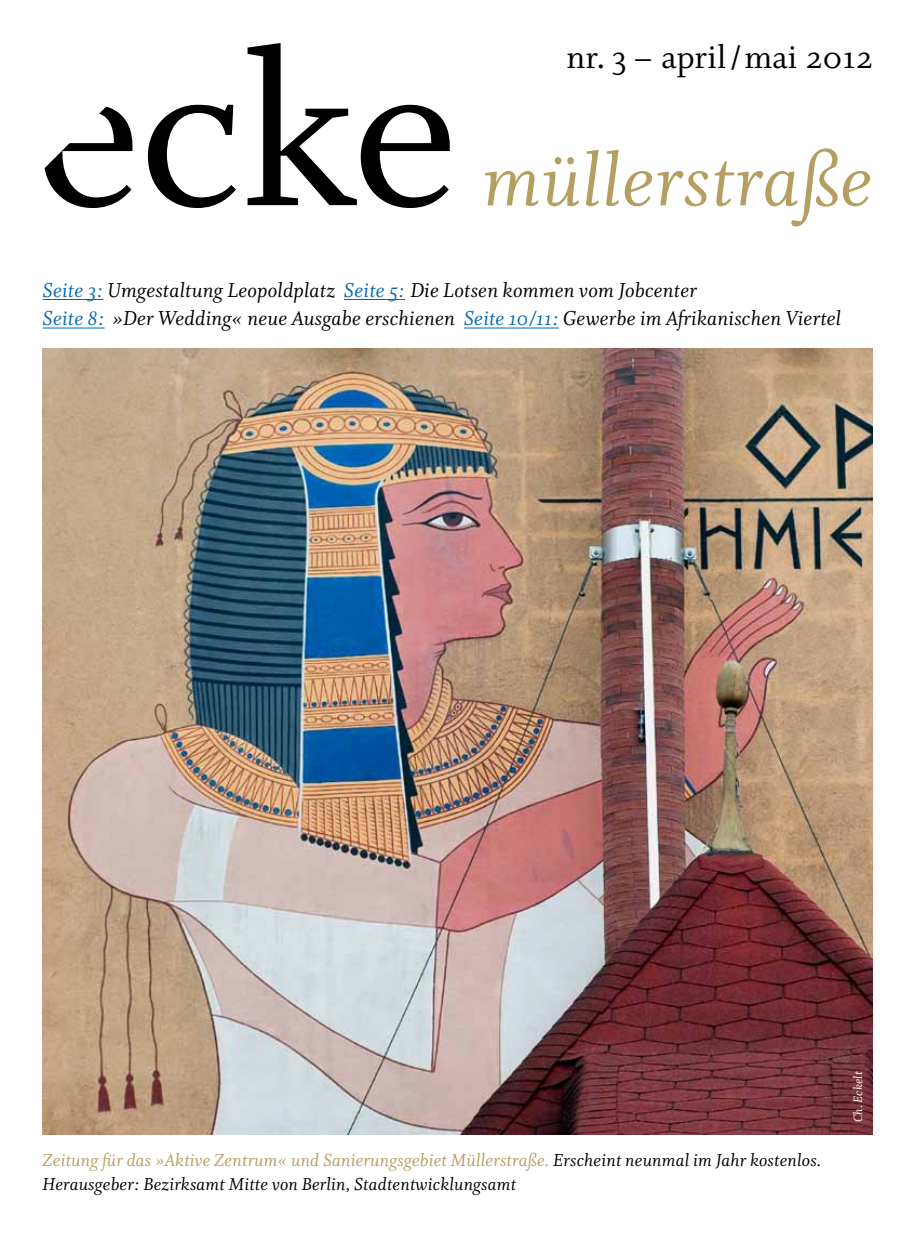
<style>
.page{position:relative;width:915px;height:1234px;background:#fff}
.page>*{position:absolute;margin:0;border:0;box-sizing:border-box;transform-origin:0 0}
.t1{font:241.05px "Whitman Roman LF";color:#000}
.t2{font:82.5px "Whitman Italic LF";letter-spacing:.01em;color:#b59e60}
.t3{font:36px "Whitman Roman Os F";letter-spacing:.005em;color:#000}
.t4{font:22.5px/28.5px "Whitman Italic Os F";letter-spacing:.01em;color:#000}
.t5{font:19.5px/24px "Whitman Italic Os F";letter-spacing:.01em;color:#000}
.t6{font:13.5px "Whitman Italic Os F";letter-spacing:.01em;color:#fff}
.s1{color:#0069b4}
.s2{color:#b59e60}
</style>
<div class="page">
<img style="left:43px;top:349px;width:829px;height:784px">
<hr style="left:43px;top:299px;width:60px;height:1px;background:#0069b4">
<hr style="left:344px;top:299px;width:61px;height:1px;background:#0069b4">
<hr style="left:43px;top:328px;width:61px;height:1px;background:#0069b4">
<hr style="left:463px;top:328px;width:95px;height:1px;background:#0069b4">
<h1 class="t1" style="left:36px;top:-1px;width:423px">ecke</h1>
<h3 class="t3" style="left:566px;top:38px;width:308px">nr. 3 – april/mai 2012</h3>
<h2 class="t2" style="left:482px;top:135px;width:391px">müllerstraße</h2>
<p class="t4" style="left:42px;top:276px;width:799px"><span class="s1">Seite 3:</span> Umgestaltung Leopoldplatz <span class="s1">Seite 5:</span> Die Lotsen kommen vom Jobcenter<br><span class="s1">Seite 8:</span> »Der Wedding« neue Ausgabe erschienen <span class="s1">Seite 10/11:</span> Gewerbe im Afrikanischen Viertel</p>
<p class="t5" style="left:43px;top:1148px;width:779px"><span class="s2">Zeitung für das »Aktive Zentrum« und Sanierungsgebiet Müllerstraße.</span> Erscheint neunmal im Jahr kostenlos.<br>Herausgeber: Bezirksamt Mitte von Berlin, Stadtentwicklungsamt</p>
<p class="t6" style="left:850px;top:1121px;width:52px;rotate:-90deg">Ch. Eckelt</p>
</div>
